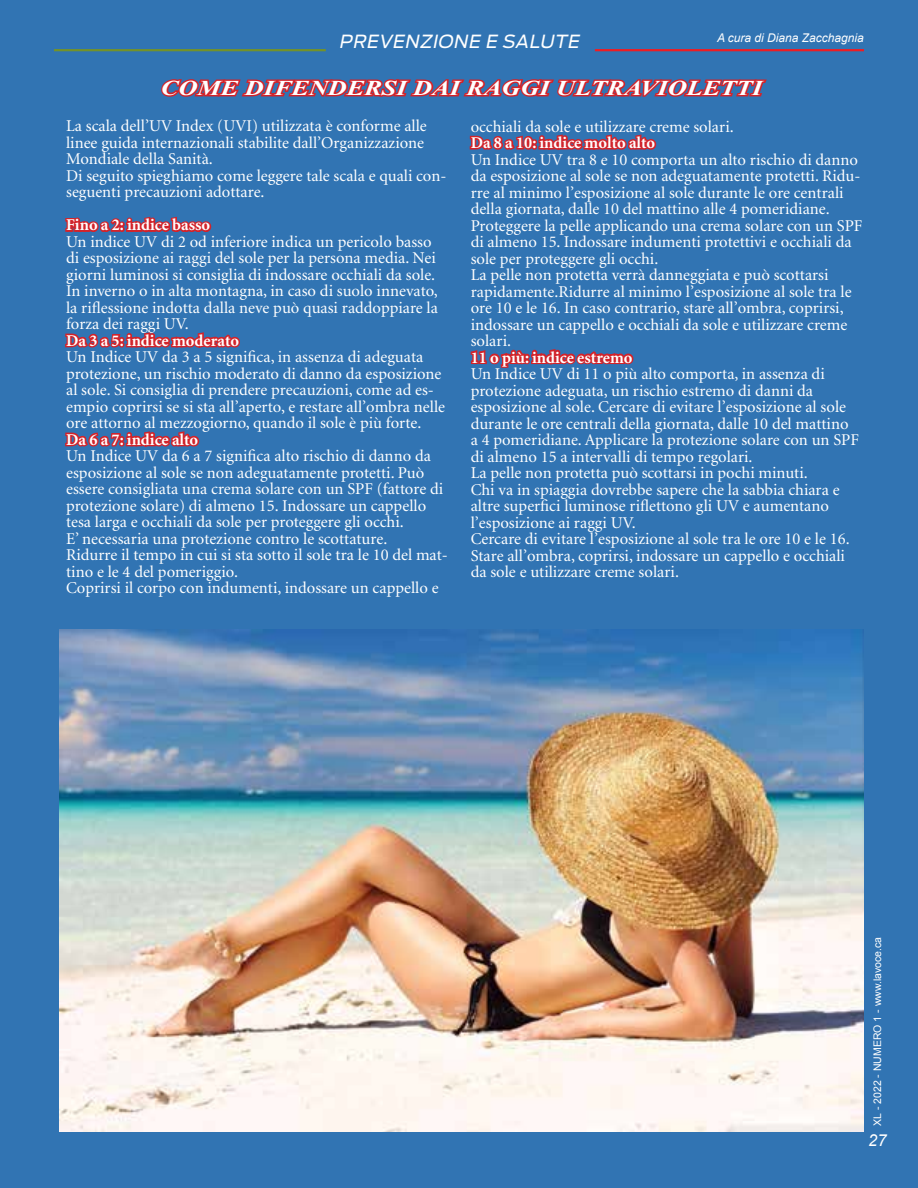
<style>
.page{position:relative;width:918px;height:1188px;background:#3174b3}
.page>*{position:absolute;margin:0;border:0;box-sizing:border-box;transform-origin:0 0}
.t1{font:italic 700 21px "Times New Roman";color:#fff;scale:1.25 1}
.t2{font:italic 18px "Antenna";color:#fff}
.t3{font:16.5px/16.5px "Minion";color:#fff}
.t4{font:700 16.5px "Minion";color:#fff}
.t5{font:italic 16.5px "Arial";color:#fff}
.t6{font:italic 12px "Arial";color:#fff}
.t7{font:10.5px "Arial";color:#fff}
</style>
<div class="page">
<svg style="left:161px;top:79px;width:606px;height:18px"></svg>
<img style="left:59px;top:630px;width:805px;height:501px">
<svg style="left:65px;top:216px;width:147px;height:17px"></svg>
<svg style="left:65px;top:332px;width:175px;height:16px"></svg>
<svg style="left:65px;top:431px;width:135px;height:16px"></svg>
<svg style="left:469px;top:134px;width:188px;height:16px"></svg>
<svg style="left:470px;top:349px;width:164px;height:19px"></svg>
<hr style="left:54px;top:49px;width:272px;height:2px;background:#73922a">
<hr style="left:595px;top:49px;width:269px;height:2px;background:#ed1d24">
<p class="t2" style="left:339px;top:31px;width:246px">PREVENZIONE E SALUTE</p>
<p class="t6" style="left:717px;top:30px;width:148px">A cura di Diana Zacchagnia</p>
<p class="t1" style="left:161px;top:73px;width:483px">COME DIFENDERSI DAI RAGGI ULTRAVIOLETTI</p>
<p class="t3" style="left:66px;top:118px;width:382px">La scala dell’UV Index (UVI) utilizzata è conforme alle linee guida internazionali stabilite dall’Organizzazione Mondiale della Sanità.<br>Di seguito spieghiamo come leggere tale scala e quali con&shy;seguenti precauzioni adottare.</p>
<p class="t4" style="left:66px;top:217px;width:146px">Fino a 2: indice basso</p>
<p class="t3" style="left:66px;top:234px;width:373px">Un indice UV di 2 od inferiore indica un pericolo basso di esposizione ai raggi del sole per la persona media. Nei giorni luminosi si consiglia di indossare occhiali da sole.<br>In inverno o in alta montagna, in caso di suolo innevato, la riflessione indotta dalla neve può quasi raddoppiare la forza dei raggi UV.</p>
<p class="t4" style="left:66px;top:332px;width:174px">Da 3 a 5: indice moderato</p>
<p class="t3" style="left:66px;top:349px;width:381px">Un Indice UV da 3 a 5 significa, in assenza di adeguata protezione, un rischio moderato di danno da esposizione al sole. Si consiglia di prendere precauzioni, come ad es&shy;empio coprirsi se si sta all’aperto, e restare all’ombra nelle ore attorno al mezzogiorno, quando il sole è più forte.</p>
<p class="t4" style="left:66px;top:431px;width:134px">Da 6 a 7: indice alto</p>
<p class="t3" style="left:66px;top:448px;width:383px">Un Indice UV da 6 a 7 significa alto rischio di danno da esposizione al sole se non adeguatamente protetti. Può essere consigliata una crema solare con un SPF (fattore di protezione solare) di almeno 15. Indossare un cappello tesa larga e occhiali da sole per proteggere gli occhi.<br>E’ necessaria una protezione contro le scottature.<br>Ridurre il tempo in cui si sta sotto il sole tra le 10 del mat&shy;tino e le 4 del pomeriggio.<br>Coprirsi il corpo con indumenti, indossare un cappello e</p>
<p class="t3" style="left:471px;top:119px;width:265px">occhiali da sole e utilizzare creme solari.</p>
<p class="t4" style="left:471px;top:134px;width:186px">Da 8 a 10: indice molto alto</p>
<p class="t3" style="left:471px;top:152px;width:393px">Un Indice UV tra 8 e 10 comporta un alto rischio di danno da esposizione al sole se non adeguatamente protetti. Ridu&shy;rre al minimo l’esposizione al sole durante le ore centrali della giornata, dalle 10 del mattino alle 4 pomeridiane.<br>Proteggere la pelle applicando una crema solare con un SPF di almeno 15. Indossare indumenti protettivi e occhiali da sole per proteggere gli occhi.<br>La pelle non protetta verrà danneggiata e può scottarsi rapidamente.Ridurre al minimo l’esposizione al sole tra le ore 10 e le 16. In caso contrario, stare all’ombra, coprirsi, indossare un cappello e occhiali da sole e utilizzare creme solari.</p>
<p class="t4" style="left:471px;top:349px;width:163px">11 o più: indice estremo</p>
<p class="t3" style="left:471px;top:366px;width:390px">Un Indice UV di 11 o più alto comporta, in assenza di protezione adeguata, un rischio estremo di danni da esposizione al sole. Cercare di evitare l’esposizione al sole durante le ore centrali della giornata, dalle 10 del mattino a 4 pomeridiane. Applicare la protezione solare con un SPF di almeno 15 a intervalli di tempo regolari.<br>La pelle non protetta può scottarsi in pochi minuti.<br>Chi va in spiaggia dovrebbe sapere che la sabbia chiara e altre superfici luminose riflettono gli UV e aumentano l’esposizione ai raggi UV.<br>Cercare di evitare l’esposizione al sole tra le ore 10 e le 16.<br>Stare all’ombra, coprirsi, indossare un cappello e occhiali da sole e utilizzare creme solari.</p>
<p class="t7" style="left:871px;top:1126px;width:190px;rotate:-90deg">XL - 2022 - NUMERO 1 - www.lavoce.ca</p>
<p class="t5" style="left:868px;top:1130px;width:20px">27</p>
</div>
